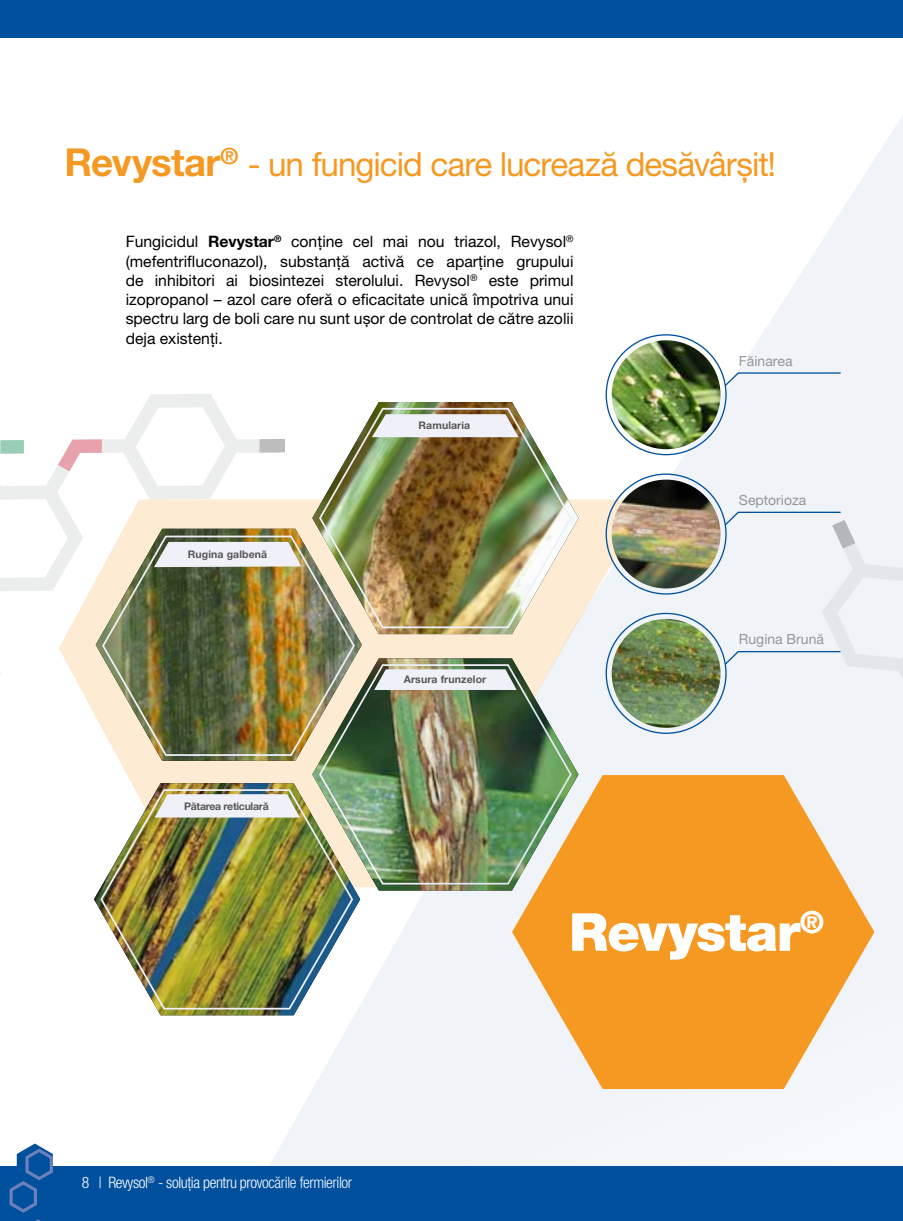
<style>
.page{position:relative;width:903px;height:1221px;background:#fff}
.page>*{position:absolute;margin:0;border:0;box-sizing:border-box;transform-origin:0 0}
.t1{font:900 52.5px "Helvetica Neue LT Pro";letter-spacing:-.02em;color:#fff}
.t2{font:33.25px "Helvetica Neue LT Pro";letter-spacing:-.03em;color:#f59923}
.t3{font:15.75px/19.2px "Helvetica Neue LT Pro";color:#000;text-align:justify}
.t4{font:300 condensed 15.75px "Helvetica Neue LT Pro";letter-spacing:-.025em;color:#fff}
.t5{font:14px "Helvetica Neue LT Pro";color:#949699}
.t6{font:700 10.5px "Helvetica Neue LT Pro";letter-spacing:.01em;color:#575756}
.t7{font:700 10.5px "Helvetica Neue LT Pro";letter-spacing:-.025em;color:#575756}
.s1{font-weight:700;font-size:38.5px}
.s2{font-weight:700}
</style>
<div class="page">
<div style="left:0;top:1165px;width:903px;height:55px;background:#00509e"></div>
<svg style="left:10px;top:1165px;width:43px;height:47px"></svg>
<div style="left:0;top:0;width:903px;height:38px;background:#00519d"></div>
<img style="left:0;top:144px;width:903px;height:1021px">
<svg style="left:594px;top:391px;width:14px;height:4px"></svg>
<img style="left:612px;top:340px;width:108px;height:109px;border-radius:54px">
<svg style="left:724px;top:372px;width:117px;height:15px"></svg>
<img style="left:612px;top:479px;width:108px;height:109px;border-radius:54px">
<img style="left:612px;top:619px;width:108px;height:108px;border-radius:54px">
<svg style="left:512px;top:775px;width:362px;height:313px;fill:#f59923"></svg>
<svg style="left:724px;top:511px;width:179px;height:213px"></svg>
<h2 class="t2" style="left:64px;top:145px;width:713px"><span class="s1">Revystar</span><sup>®</sup> - un fungicid care lucrează desăvârșit!</h2>
<p class="t3" style="left:126px;top:232px;width:449px">Fungicidul <span class="s2">Revystar</span><sup>®</sup> conține cel mai nou triazol, Revysol<sup>® </sup>(mefentrifluconazol), substanță activă ce aparține grupului de inhibitori ai biosintezei sterolului. Revysol<sup>®</sup> este primul izopropanol – azol care oferă o eficacitate unică împotriva unui spectru larg de boli care nu sunt ușor de controlat de către azolii deja existenți.</p>
<p class="t6" style="left:188px;top:548px;width:81px">Rugina galbenă</p>
<p class="t7" style="left:184px;top:799px;width:86px">Pătarea reticulară</p>
<p class="t6" style="left:419px;top:419px;width:53px">Ramularia</p>
<p class="t6" style="left:404px;top:673px;width:84px">Arsura frunzelor</p>
<p class="t5" style="left:739px;top:352px;width:55px">Făinarea</p>
<p class="t5" style="left:739px;top:491px;width:69px">Septorioza</p>
<p class="t5" style="left:739px;top:631px;width:87px">Rugina Brună</p>
<p class="t4" style="left:82px;top:1173px;width:272px">8 | Revysol<sup>®</sup> - soluția pentru provocările fermierilor</p>
<h1 class="t1" style="left:569px;top:900px;width:257px">Revystar<sup>®</sup></h1>
</div>
